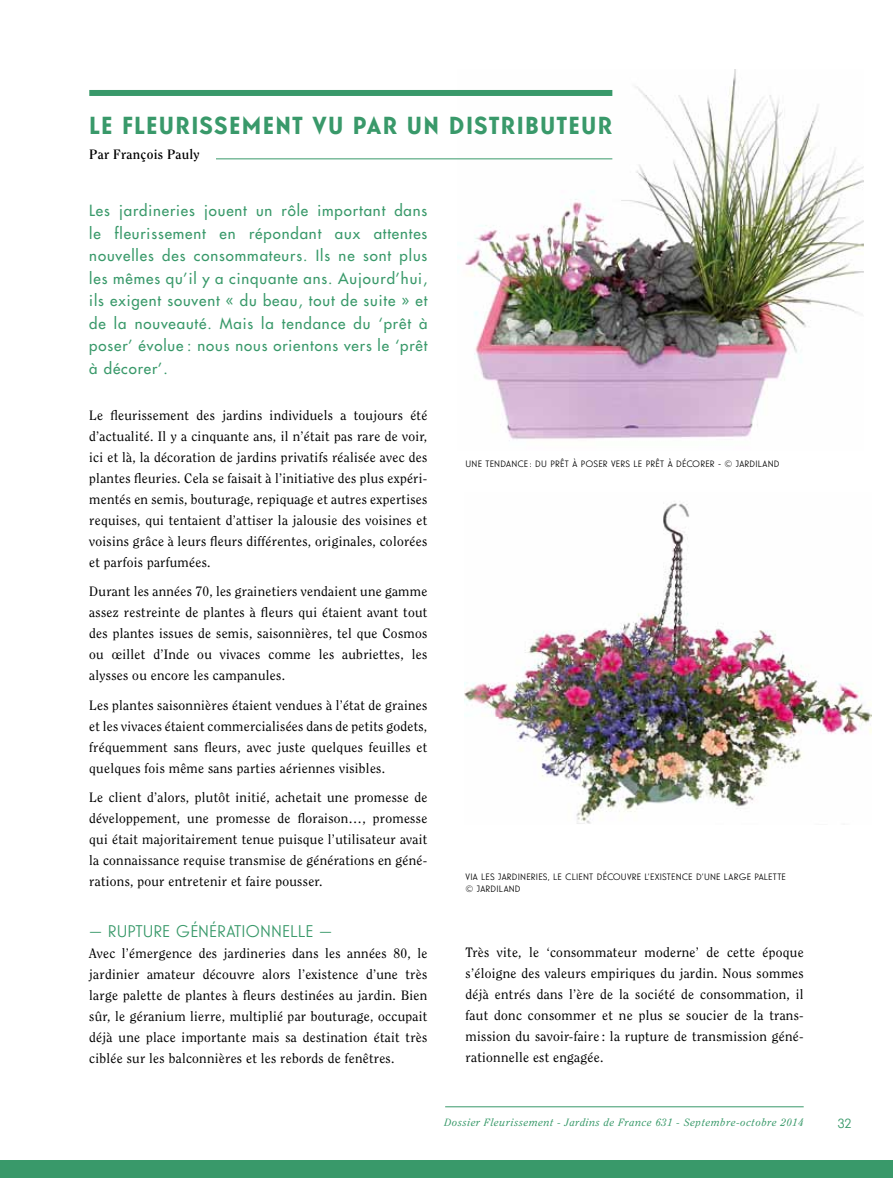
<style>
.page{position:relative;width:893px;height:1178px;background:#fff}
.page>*{position:absolute;margin:0;border:0;box-sizing:border-box;transform-origin:0 0}
.t1{font:700 24px "Guildford Pro";letter-spacing:.06em;color:#39996a}
.t2{font:16.5px "Guildford Pro";color:#39996a}
.t3{font:500 15px/22.5px "Futura Std";letter-spacing:.06em;color:#39996a;text-align:justify}
.t4{font:13.5px/21px "Clearface Std";letter-spacing:.02em;color:#000;text-align:justify}
.t5{font:700 13.5px "Clearface Std";letter-spacing:.02em;color:#000}
.t6{font:13.5px "Guildford Pro";color:#39996a}
.t7{font:italic 10.5px "Clearface Std";letter-spacing:.06em;color:#39996a}
.t8{font:9px/12px "Guildford Pro";letter-spacing:.02em;color:#000}
</style>
<div class="page">
<hr style="left:445px;top:1106px;width:359px;height:1px;background:#39996a">
<div style="left:0;top:1160px;width:893px;height:18px;background:#39996a"></div>
<img style="left:465px;top:501px;width:406px;height:323px">
<img style="left:457px;top:70px;width:407px;height:370px">
<div style="left:89px;top:90px;width:523px;height:6px;background:#39996a"></div>
<hr style="left:208px;top:158px;width:404px;height:1px;background:#39996a">
<div style="left:89px;top:149px;width:126px;height:27px;background:#fff"></div>
<h1 class="t1" style="left:89px;top:110px;width:525px">LE FLEURISSEMENT VU PAR UN DISTRIBUTEUR</h1>
<p class="t5" style="left:89px;top:146px;width:112px">Par François Pauly</p>
<p class="t3" style="left:89px;top:199px;width:340px">Les jardineries jouent un rôle important dans le fleurissement en répondant aux attentes nouvelles des consommateurs. Ils ne sont plus les mêmes qu’il y a cinquante ans. Aujourd’hui, ils exigent souvent « du beau, tout de suite » et de la nouveauté. Mais la tendance du ‘prêt à poser’ évolue : nous nous orientons vers le ‘prêt à décorer’.</p>
<p class="t4" style="left:89px;top:405px;width:340px">Le fleurissement des jardins individuels a toujours été d’actualité. Il y a cinquante ans, il n’était pas rare de voir, ici et là, la décoration de jardins privatifs réalisée avec des plantes fleuries. Cela se faisait à l’initiative des plus expéri&shy;mentés en semis, bouturage, repiquage et autres expertises requises, qui tentaient d’attiser la jalousie des voisines et voisins grâce à leurs fleurs différentes, originales, colorées et parfois parfumées.</p>
<p class="t4" style="left:89px;top:581px;width:340px">Durant les années 70, les grainetiers vendaient une gamme assez restreinte de plantes à fleurs qui étaient avant tout des plantes issues de semis, saisonnières, tel que Cosmos ou œillet d’Inde ou vivaces comme les aubriettes, les alysses ou encore les campanules.</p>
<p class="t4" style="left:89px;top:695px;width:340px">Les plantes saisonnières étaient vendues à l’état de graines et les vivaces étaient commercialisées dans de petits godets, fréquemment sans fleurs, avec juste quelques feuilles et quelques fois même sans parties aériennes visibles.</p>
<p class="t4" style="left:89px;top:787px;width:340px">Le client d’alors, plutôt initié, achetait une promesse de développement, une promesse de floraison…, promesse qui était majoritairement tenue puisque l’utilisateur avait la connaissance requise transmise de générations en géné&shy;rations, pour entretenir et faire pousser.</p>
<p class="t2" style="left:89px;top:920px;width:244px">— RUPTURE GÉNÉRATIONNELLE —</p>
<p class="t4" style="left:89px;top:943px;width:340px">Avec l’émergence des jardineries dans les années 80, le jardinier amateur découvre alors l’existence d’une très large palette de plantes à fleurs destinées au jardin. Bien sûr, le géranium lierre, multiplié par bouturage, occupait déjà une place importante mais sa destination était très ciblée sur les balconnières et les rebords de fenêtres.</p>
<p class="t4" style="left:466px;top:942px;width:340px">Très vite, le ‘consommateur moderne’ de cette époque s’éloigne des valeurs empiriques du jardin. Nous sommes déjà entrés dans l’ère de la société de consommation, il faut donc consommer et ne plus se soucier de la trans&shy;mission du savoir-faire : la rupture de transmission géné&shy;rationnelle est engagée.</p>
<p class="t8" style="left:466px;top:458px;width:316px">U NE TENDANCE : DU PRÊT À POSER VERS LE PRÊT À DÉCORER - © JARDILAND</p>
<p class="t8" style="left:466px;top:870px;width:322px">VIA LES JARDINERIES, LE CLIENT DÉCOUVRE L’EXISTENCE D’UNE LARGE PALETTE © JARDILAND</p>
<p class="t7" style="left:444px;top:1116px;width:361px">Dossier Fleurissement - Jardins de France 631 - Septembre-octobre 2014</p>
<p class="t6" style="left:838px;top:1114px;width:15px">32</p>
</div>
